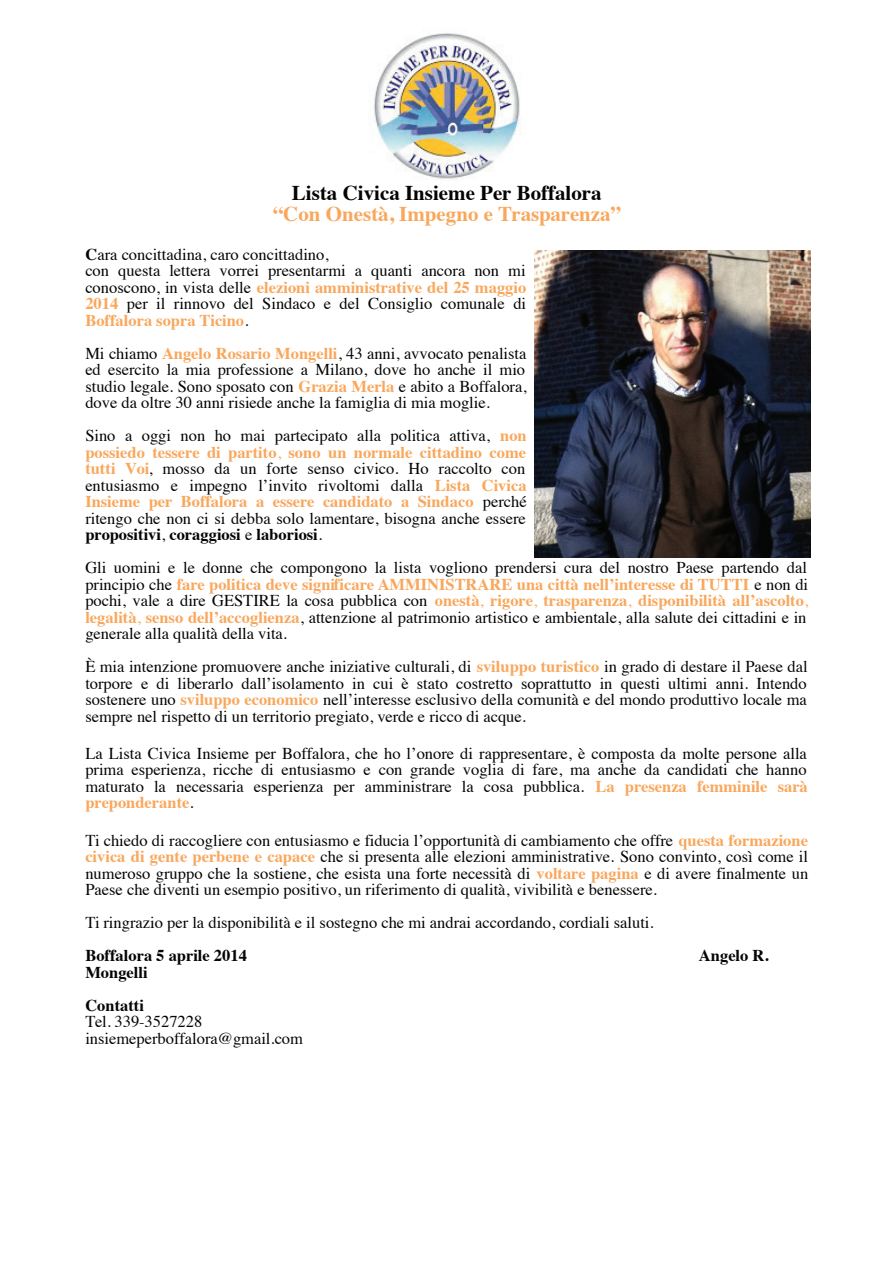
<style>
.page{position:relative;width:893px;height:1263px;background:#fff}
.page>*{position:absolute;margin:0;border:0;box-sizing:border-box;transform-origin:0 0}
.t1{font:700 21px "Times";color:#f9a75c}
.t2{font:700 21px "Times";color:#040503}
.t3{font:16.5px/16.5px "Times";color:#040503;text-align:justify}
.t4{font:700 16.5px/33px "Times";color:#040503}
.s1{font-weight:700}
.s2{font-weight:700;color:#f9a75c}
.s3{color:#f9a75c}
</style>
<div class="page">
<img style="left:372px;top:33px;width:149px;height:147px">
<img style="left:534px;top:251px;width:277px;height:306px">
<p class="t2" style="left:292px;top:173px;width:311px">Lista Civica Insieme Per Boffalora</p>
<p class="t1" style="left:273px;top:194px;width:350px">“Con Onestà, Impegno e Trasparenza”</p>
<p class="t3" style="left:85px;top:244px;width:442px;text-align:left"><span class="s1">C</span>ara concittadina, caro concittadino,<br>con questa lettera vorrei presentarmi a quanti ancora non mi conoscono, in vista delle <span class="s2">elezioni amministrative del 25 maggio 2014</span> per il rinnovo del Sindaco e del Consiglio comunale di <span class="s2">Boffalora sopra Ticino</span>.</p>
<p class="t3" style="left:85px;top:343px;width:443px">Mi chiamo <span class="s2">Angelo Rosario Mongelli</span>, 43 anni, avvocato penalista ed esercito la mia professione a Milano, dove ho anche il mio studio legale. Sono sposato con <span class="s2">Grazia Merla</span> e abito a Boffalora, dove da oltre 30 anni risiede anche la famiglia di mia moglie.</p>
<p class="t3" style="left:85px;top:426px;width:443px">Sino a oggi non ho mai partecipato alla politica attiva, <span class="s2">non possiedo tessere di partito</span><span class="s3">,</span> <span class="s2">sono un normale cittadino come tutti Voi</span>, mosso da un forte senso civico. Ho raccolto con entusiasmo e impegno l’invito rivoltomi dalla <span class="s2">Lista Civica Insieme per Boffalora a essere candidato a Sindaco</span> perché ritengo che non ci si debba solo lamentare, bisogna anche essere <span class="s1">propositivi</span>, <span class="s1">coraggiosi</span> e <span class="s1">laboriosi</span>.</p>
<p class="t3" style="left:85px;top:558px;width:724px">Gli uomini e le donne che compongono la lista vogliono prendersi cura del nostro Paese partendo dal principio che <span class="s2">fare politica deve significare AMMINISTRARE una città nell’interesse di TUTTI</span> e non di pochi, vale a dire GESTIRE la cosa pubblica con <span class="s2">onestà</span><span class="s3">,</span> <span class="s2">rigore</span><span class="s3">,</span> <span class="s2">trasparenza</span><span class="s3">,</span> <span class="s2">disponibilità all’ascolto</span><span class="s3">, </span><span class="s2">legalità</span><span class="s3">,</span> <span class="s2">senso dell’accoglienza</span>, attenzione al patrimonio artistico e ambientale, alla salute dei cittadini e in generale alla qualità della vita.</p>
<p class="t3" style="left:85px;top:657px;width:724px">È mia intenzione promuovere anche iniziative culturali, di <span class="s2">sviluppo turistico</span> in grado di destare il Paese dal torpore e di liberarlo dall’isolamento in cui è stato costretto soprattutto in questi ultimi anni. Intendo sostenere uno <span class="s2">sviluppo economico</span> nell’interesse esclusivo della comunità e del mondo produttivo locale ma sempre nel rispetto di un territorio pregiato, verde e ricco di acque.</p>
<p class="t3" style="left:85px;top:744px;width:724px">La Lista Civica Insieme per Boffalora, che ho l’onore di rappresentare, è composta da molte persone alla prima esperienza, ricche di entusiasmo e con grande voglia di fare, ma anche da candidati che hanno maturato la necessaria esperienza per amministrare la cosa pubblica. <span class="s2">La presenza femminile sarà preponderante</span>.</p>
<p class="t3" style="left:85px;top:830px;width:724px">Ti chiedo di raccogliere con entusiasmo e fiducia l’opportunità di cambiamento che offre <span class="s2">questa formazione civica di gente perbene e capace</span> che si presenta alle elezioni amministrative. Sono convinto, così come il numeroso gruppo che la sostiene, che esista una forte necessità di <span class="s2">voltare pagina</span> e di avere finalmente un Paese che diventi un esempio positivo, un riferimento di qualità, vivibilità e benessere.</p>
<p class="t3" style="left:85px;top:913px;width:570px">Ti ringrazio per la disponibilità e il sostegno che mi andrai accordando, cordiali saluti.</p>
<p class="t4" style="left:85px;top:937px;width:163px">Boffalora 5 aprile 2014</p>
<p class="t4" style="left:699px;top:937px;width:71px">Angelo R.</p>
<p class="t4" style="left:85px;top:954px;width:64px">Mongelli<br>Contatti</p>
<p class="t3" style="left:85px;top:1012px;width:219px">Tel. 339-3527228 insiemeperboffalora@gmail.com</p>
</div>
